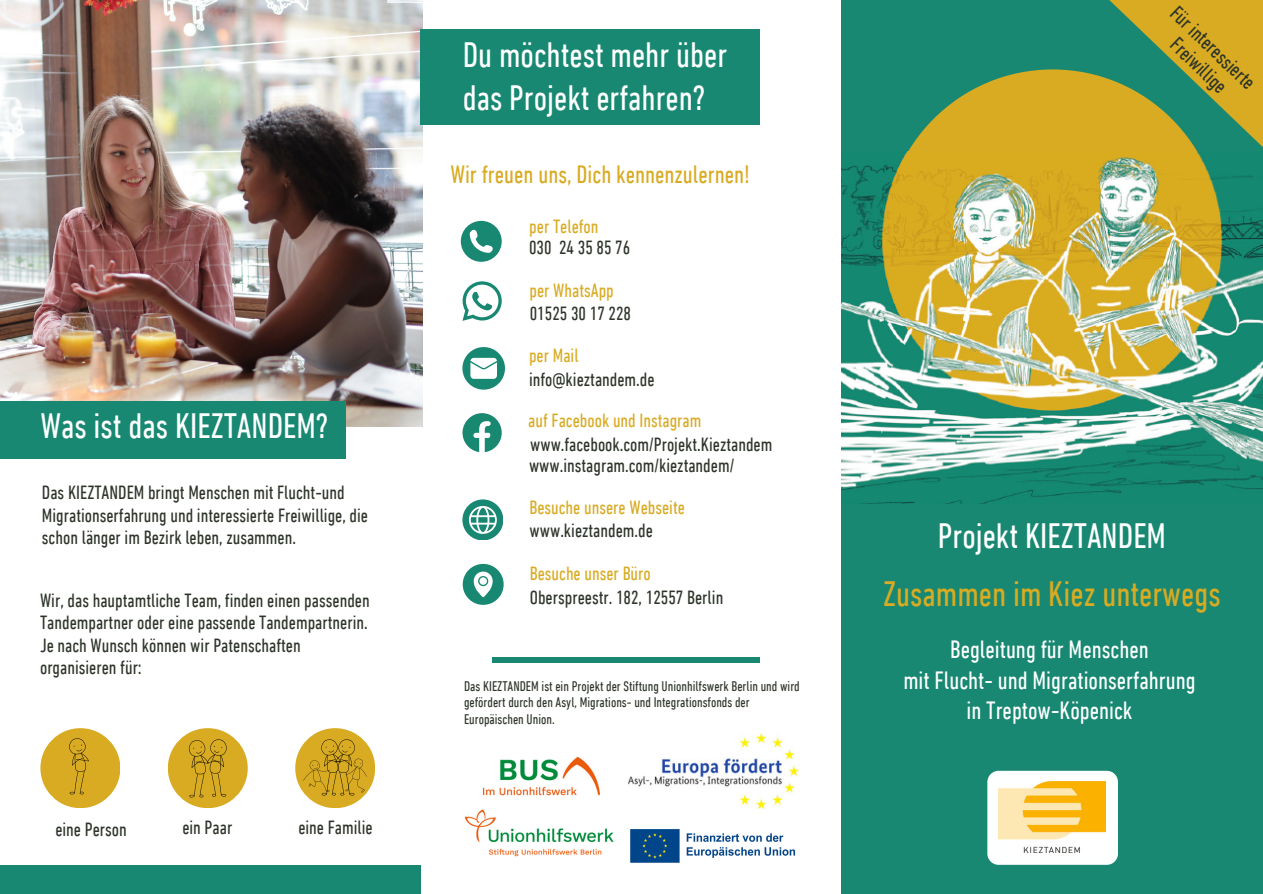
<style>
.page{position:relative;width:1263px;height:894px;background:#fff}
.page>*{position:absolute;margin:0;border:0;box-sizing:border-box;transform-origin:0 0}
.t1{font:condensed 36px/42.8px "DIN Next LT Pro";color:#feffff}
.t2{font:condensed 36px "DIN Next LT Pro";color:#d9ab22}
.t3{font:condensed 25.5px "DIN Next LT Pro";color:#feffff}
.t4{font:condensed 25.5px "DIN Next LT Pro";color:#d9ab22}
.t5{font:condensed 21px "DIN Next LT Pro";color:#2d3429}
.t6{font:condensed 19.5px/22.5px "DIN Next LT Pro";color:#2d3429}
.t7{font:condensed 19.5px "DIN Next LT Pro";color:#d9ab22}
.t8{font:condensed 14.25px/16.8px "DIN Next LT Pro";color:#2d3429}
</style>
<div class="page">
<div style="left:842px;top:0;width:421px;height:893px;background:#188872"></div>
<div style="left:884px;top:69px;width:337px;height:339px;background:#d9ab22;border-radius:50%"></div>
<img style="left:842px;top:151px;width:420px;height:352px">
<img style="left:628px;top:733px;width:171px;height:75px">
<img style="left:464px;top:809px;width:150px;height:48px">
<img style="left:630px;top:829px;width:166px;height:34px">
<div style="left:492px;top:656px;width:268px;height:6px;background:#188872"></div>
<div style="left:987px;top:770px;width:131px;height:94px;background:#feffff;border-radius:11px"></div>
<img style="left:999px;top:781px;width:107px;height:71px">
<img style="left:0;top:0;width:422px;height:426px">
<div style="left:40px;top:728px;width:80px;height:79px;background:#d9ab22;border-radius:50%"></div>
<div style="left:168px;top:728px;width:80px;height:79px;background:#d9ab22;border-radius:50%"></div>
<div style="left:295px;top:728px;width:80px;height:79px;background:#d9ab22;border-radius:50%"></div>
<svg style="left:69px;top:738px;width:20px;height:56px"></svg>
<svg style="left:189px;top:739px;width:38px;height:58px"></svg>
<svg style="left:303px;top:739px;width:64px;height:56px"></svg>
<div style="left:0;top:864px;width:421px;height:29px;background:#188872"></div>
<div style="left:421px;top:29px;width:339px;height:96px;background:#188872"></div>
<div style="left:0;top:401px;width:345px;height:57px;background:#188872"></div>
<svg style="left:1109px;top:0;width:154px;height:147px;fill:#d9ab22"></svg>
<img style="left:483px;top:756px;width:117px;height:40px">
<svg style="left:461px;top:221px;width:40px;height:40px"></svg>
<svg style="left:462px;top:347px;width:43px;height:42px"></svg>
<svg style="left:462px;top:499px;width:41px;height:41px"></svg>
<svg style="left:463px;top:563px;width:40px;height:41px"></svg>
<svg style="left:462px;top:281px;width:40px;height:39px"></svg>
<svg style="left:462px;top:413px;width:39px;height:39px"></svg>
<p class="t1" style="left:40px;top:407px;width:290px">Was ist das KIEZTANDEM?</p>
<p class="t6" style="left:42px;top:483px;width:328px">Das KIEZTANDEM bringt Menschen mit Flucht-und<br>Migrationserfahrung und interessierte Freiwillige, die schon länger im Bezirk leben, zusammen.</p>
<p class="t6" style="left:40px;top:590px;width:331px">Wir, das hauptamtliche Team, finden einen passenden Tandempartner oder eine passende Tandempartnerin.<br>Je nach Wunsch können wir Patenschaften organisieren für:</p>
<p class="t6" style="left:55px;top:819px;width:73px">eine Person</p>
<p class="t6" style="left:182px;top:818px;width:51px">ein Paar</p>
<p class="t6" style="left:298px;top:817px;width:76px">eine Familie</p>
<p class="t1" style="left:463px;top:36px;width:266px">Du möchtest mehr über das Projekt erfahren?</p>
<p class="t4" style="left:450px;top:164px;width:301px">Wir freuen uns, Dich kennenzulernen!</p>
<p class="t7" style="left:529px;top:218px;width:71px">per Telefon</p>
<p class="t6" style="left:529px;top:238px;width:103px">030 24 35 85 76</p>
<p class="t7" style="left:529px;top:282px;width:86px">per WhatsApp</p>
<p class="t6" style="left:530px;top:303px;width:103px">01525 30 17 228</p>
<p class="t7" style="left:529px;top:347px;width:51px">per Mail</p>
<p class="t6" style="left:529px;top:369px;width:127px">info@kieztandem.de</p>
<p class="t7" style="left:528px;top:412px;width:175px">auf Facebook und Instagram</p>
<p class="t6" style="left:530px;top:434px;width:244px">www.facebook.com/Projekt.Kieztandem</p>
<p class="t6" style="left:529px;top:456px;width:207px">www.instagram.com/kieztandem/</p>
<p class="t7" style="left:529px;top:499px;width:157px">Besuche unsere Webseite</p>
<p class="t6" style="left:530px;top:520px;width:125px">www.kieztandem.de</p>
<p class="t7" style="left:530px;top:564px;width:123px">Besuche unser Büro</p>
<p class="t6" style="left:530px;top:587px;width:195px">Oberspreestr. 182, 12557 Berlin</p>
<p class="t8" style="left:464px;top:678px;width:337px">Das KIEZTANDEM ist ein Projekt der Stiftung Unionhilfswerk Berlin und wird gefördert durch den Asyl, Migrations- und Integrationsfonds der<br>Europäischen Union.</p>
<p class="t5" style="left:1180px;top:4px;width:110px;rotate:44deg">Für interessierte</p>
<p class="t5" style="left:1180px;top:35px;width:71px;rotate:44deg">Freiwil ige</p>
<p class="t1" style="left:938px;top:517px;width:230px">Projekt KIEZTANDEM</p>
<p class="t2" style="left:883px;top:579px;width:339px">Zusammen im Kiez unterwegs</p>
<p class="t3" style="left:950px;top:639px;width:200px">Begleitung für Menschen</p>
<p class="t3" style="left:903px;top:669px;width:294px">mit Flucht- und Migrationserfahrung</p>
<p class="t3" style="left:966px;top:699px;width:168px">in Treptow-Köpenick</p>
</div>
